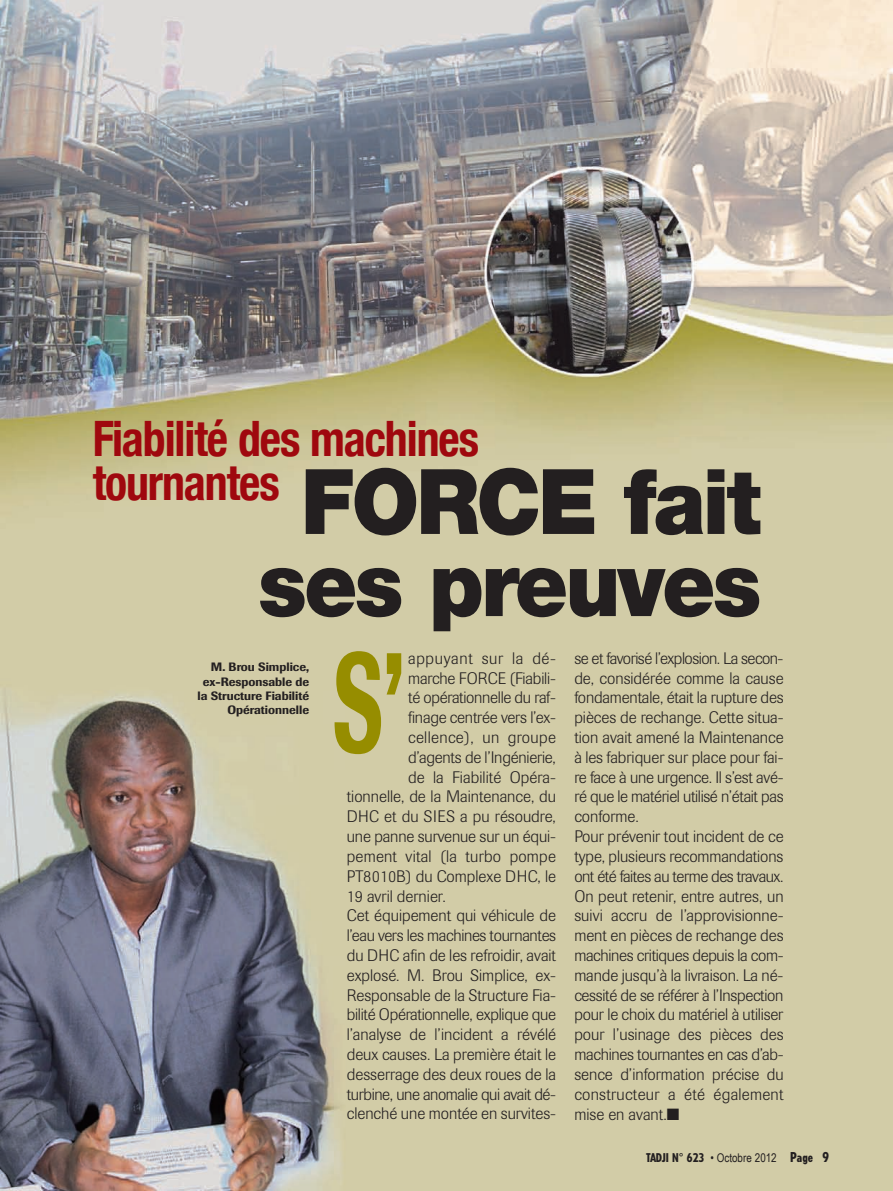
<style>
.page{position:relative;width:893px;height:1191px;background:#fff}
.page>*{position:absolute;margin:0;border:0;box-sizing:border-box;transform-origin:0 0}
.t1{font:500 139.8px "Imago";color:#968d00;scale:.59 1}
.t2{font:900 90.45px "Helvetica Neue";letter-spacing:-.035em;color:#231f20;scale:.94 1}
.t3{font:700 condensed 48.75px/44.2px "Helvetica Neue";letter-spacing:-.025em;color:#9f080e;scale:.94 1}
.t4{font:300 16.5px/19.8px "Imago";color:#231f20}
.t5{font:300 16.5px "Imago";letter-spacing:-.02em;color:#231f20}
.t6{font:300 16.5px "Imago";letter-spacing:-.025em;color:#231f20}
.t7{font:300 16.5px "Imago";letter-spacing:.02em;color:#231f20}
.t8{font:300 16.5px "Imago";letter-spacing:.04em;color:#231f20}
.t9{font:500 12px/14.4px "Imago";color:#231f20;text-align:right}
.t10{font:12px "Arial Narrow";color:#231f20}
.s1{font-weight:900;font-stretch:normal;font-size:90.45px;color:#231f20}
.s2{font-family:"Tempo";font-weight:800;font-stretch:condensed}
.s3{font-family:"Tempo";font-weight:800;font-stretch:condensed;font-size:13.5px}
</style>
<div class="page">
<img style="left:0;top:0;width:893px;height:1191px">
<h3 class="t3" style="left:93px;top:415px;width:712px">Fiabilité des machines<br>tournantes <span class="s1">FORCE fait</span></h3>
<h2 class="t2" style="left:258px;top:551px;width:537px">ses preuves</h2>
<p class="t8" style="left:408px;top:652px;width:149px">appuyant sur la dé-</p>
<p class="t4" style="left:408px;top:669px;width:149px">marche FORCE (Fiabili-</p>
<p class="t4" style="left:408px;top:689px;width:149px">té opérationnelle du raf-</p>
<p class="t4" style="left:408px;top:709px;width:149px">finage centrée vers l’ex-</p>
<p class="t7" style="left:408px;top:731px;width:149px">cellence), un groupe</p>
<p class="t4" style="left:408px;top:749px;width:149px">d’agents de l’Ingénierie,</p>
<p class="t4" style="left:408px;top:768px;width:149px">de la Fiabilité Opéra-</p>
<p class="t4" style="left:347px;top:788px;width:211px">tionnelle, de la Maintenance, du</p>
<p class="t4" style="left:347px;top:808px;width:211px">DHC et du SIES a pu résoudre,</p>
<p class="t4" style="left:347px;top:828px;width:211px">une panne survenue sur un équi-</p>
<p class="t4" style="left:347px;top:848px;width:211px">pement vital (la turbo pompe</p>
<p class="t4" style="left:347px;top:867px;width:211px">PT8010B) du Complexe DHC, le</p>
<p class="t4" style="left:347px;top:887px;width:101px">19 avril dernier.</p>
<p class="t4" style="left:347px;top:907px;width:211px">Cet équipement qui véhicule de</p>
<p class="t5" style="left:347px;top:929px;width:211px">l’eau vers les machines tournantes</p>
<p class="t4" style="left:347px;top:947px;width:211px">du DHC afin de les refroidir, avait</p>
<p class="t4" style="left:347px;top:966px;width:211px">explosé. M. Brou Simplice, ex-</p>
<p class="t4" style="left:347px;top:986px;width:211px">Responsable de la Structure Fia-</p>
<p class="t4" style="left:347px;top:1006px;width:211px">bilité Opérationnelle, explique que</p>
<p class="t4" style="left:347px;top:1026px;width:211px">l’analyse de l’incident a révélé</p>
<p class="t4" style="left:347px;top:1046px;width:211px">deux causes. La première était le</p>
<p class="t4" style="left:347px;top:1065px;width:211px">desserrage des deux roues de la</p>
<p class="t6" style="left:347px;top:1088px;width:211px">turbine, une anomalie qui avait dé-</p>
<p class="t4" style="left:347px;top:1105px;width:211px">clenché une montée en survites-</p>
<h1 class="t1" style="left:332px;top:653px;width:124px">S’</h1>
<p class="t4" style="left:574px;top:650px;width:211px">se et favorisé l’explosion. La secon&shy;de, considérée comme la cause fondamentale, était la rupture des pièces de rechange. Cette situa&shy;tion avait amené la Maintenance à les fabriquer sur place pour fai&shy;re face à une urgence. Il s’est avé&shy;ré que le matériel utilisé n’était pas conforme.<br>Pour prévenir tout incident de ce type, plusieurs recommandations ont été faites au terme des travaux.<br>On peut retenir, entre autres, un suivi accru de l’approvisionne&shy;ment en pièces de rechange des machines critiques depuis la com&shy;mande jusqu’à la livraison. La né&shy;cessité de se référer à l’Inspection pour le choix du matériel à utiliser pour l’usinage des pièces des machines tournantes en cas d’ab&shy;sence d’information précise du constructeur a été également mise en avant.■</p>
<p class="t9" style="left:197px;top:661px;width:113px">M. Brou Simplice, ex-Responsable de la Structure Fiabilité<br>Opérationnelle</p>
<p class="t10" style="left:646px;top:1150px;width:184px"><span class="s2">TADJI N° 623</span> • Octobre 2012 <span class="s3">Page 9</span></p>
</div>
